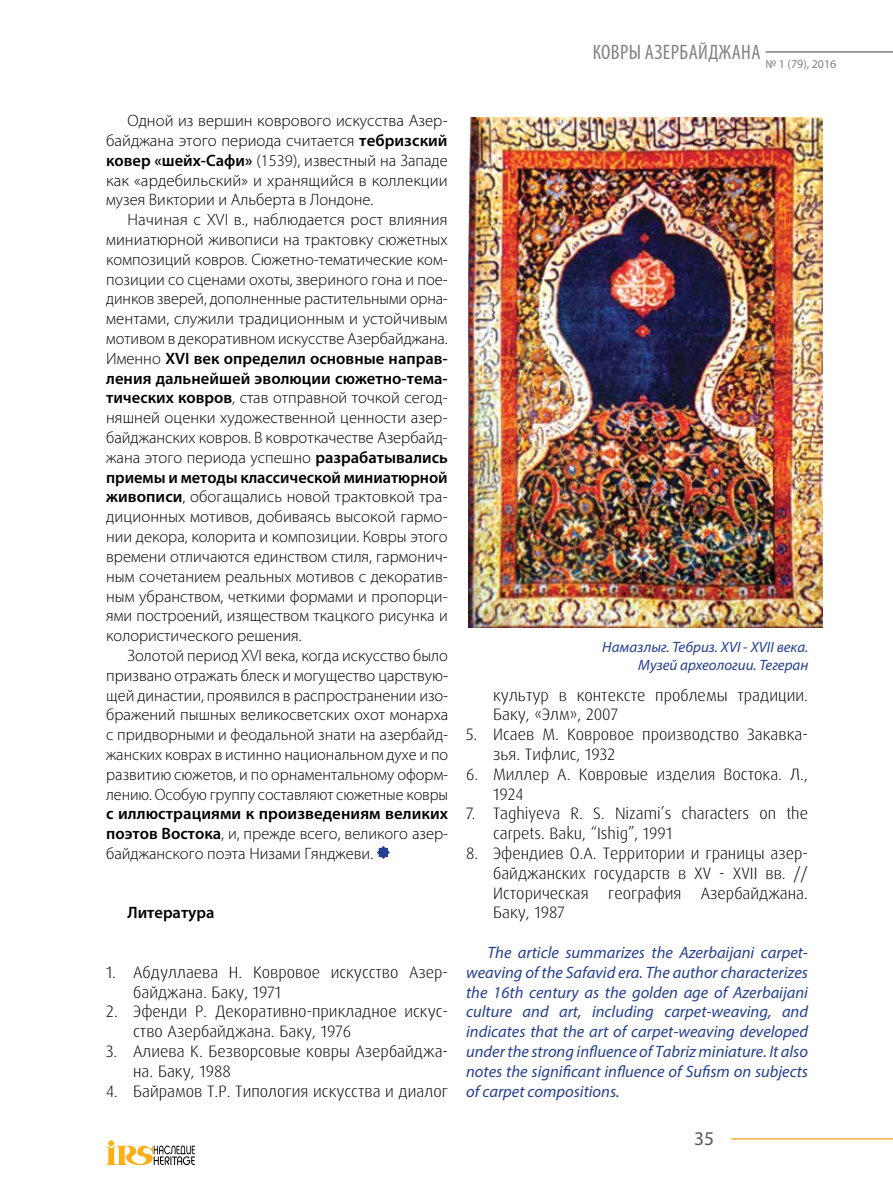
<style>
.page{position:relative;width:893px;height:1191px;background:#fff}
.page>*{position:absolute;margin:0;border:0;box-sizing:border-box;transform-origin:0 0}
.t1{font:condensed 21px "Myriad Pro";letter-spacing:.02em;color:#808285}
.t2{font:19.5px "Myriad Pro";color:#58595b}
.t3{font:300 16.5px/19.8px "Myriad Pro";color:#000;text-align:justify}
.t4{font:300 16.5px/19.8px "Dax Pro";color:#000}
.t5{font:italic 16.5px/19.8px "Myriad Pro";color:#25408f;text-align:justify}
.t6{font:600 16.5px "Myriad Pro";color:#000}
.t7{font:italic 15px/18px "Myriad Pro";color:#25408f;text-align:right}
.t8{font:12px "Myriad Pro";color:#808285}
.s1{font-weight:600}
</style>
<div class="page">
<svg style="left:106px;top:1140px;width:89px;height:25px"></svg>
<hr style="left:765px;top:51px;width:128px;height:2px;background:#808285">
<hr style="left:731px;top:1138px;width:162px;height:1px;background:#fbaf34">
<img style="left:468px;top:117px;width:355px;height:510px">
<svg style="left:377px;top:846px;width:13px;height:13px"></svg>
<p class="t3" style="left:106px;top:111px;width:343px;text-indent:21px">Одной из вершин коврового искусства Азер&shy;байджана этого периода считается <span class="s1">тебризский ковер «шейх-Сафи»</span> (1539), известный на Западе как «ардебильский» и хранящийся в коллекции музея Виктории и Альберта в Лондоне.</p>
<p class="t3" style="left:106px;top:210px;width:343px;text-indent:21px">Начиная с XVI в., наблюдается рост влияния миниатюрной живописи на трактовку сюжетных композиций ковров. Сюжетно-тематические ком&shy;позиции со сценами охоты, звериного гона и пое&shy;динков зверей, дополненные растительными орна&shy;ментами, служили традиционным и устойчивым мотивом в декоративном искусстве Азербайджана.<br>Именно <span class="s1">XVI век определил основные направ&shy;ления дальнейшей эволюции сюжетно-тема&shy;тических ковров</span>, став отправной точкой сегод&shy;няшней оценки художественной ценности азер&shy;байджанских ковров. В ковроткачестве Азербайд&shy;жана этого периода успешно <span class="s1">разрабатывались приемы и методы классической миниатюрной живописи</span>, обогащались новой трактовкой тра&shy;диционных мотивов, добиваясь высокой гармо&shy;нии декора, колорита и композиции. Ковры этого времени отличаются единством стиля, гармонич&shy;ным сочетанием реальных мотивов с декоратив&shy;ным убранством, четкими формами и пропорци&shy;ями построений, изяществом ткацкого рисунка и колористического решения.</p>
<p class="t3" style="left:106px;top:646px;width:344px;text-indent:21px">Золотой период XVI века, когда искусство было призвано отражать блеск и могущество царствую&shy;щей династии, проявился в распространении изо&shy;бражений пышных великосветских охот монарха с придворными и феодальной знати на азербайд&shy;жанских коврах в истинно национальном духе и по развитию сюжетов, и по орнаментальному оформ&shy;лению. Особую группу составляют сюжетные ковры</p>
<p class="t3" style="left:106px;top:804px;width:343px"><span class="s1">с иллюстрациями к произведениям великих поэтов Востока</span>, и, прежде всего, великого азер&shy;байджанского поэта Низами Гянджеви.</p>
<p class="t6" style="left:127px;top:902px;width:89px">Литература</p>
<p class="t4" style="left:133px;top:962px;width:316px;text-indent:-27px">1. Абдуллаева Н. Ковровое искусство Азер&shy;байджана. Баку, 1971</p>
<p class="t4" style="left:133px;top:1002px;width:316px;text-indent:-27px">2. Эфенди Р. Декоративно-прикладное искус&shy;ство Азербайджана. Баку, 1976</p>
<p class="t4" style="left:133px;top:1041px;width:316px;text-indent:-27px">3. Алиева К. Безворсовые ковры Азербайджа&shy;на. Баку, 1988</p>
<p class="t4" style="left:106px;top:1081px;width:343px">4. Байрамов Т.Р. Типология искусства и диалог</p>
<p class="t1" style="left:593px;top:39px;width:169px">КОВРЫ АЗЕРБАЙДЖАНА</p>
<p class="t8" style="left:765px;top:56px;width:73px">№ 1 (79), 2016</p>
<p class="t7" style="left:602px;top:638px;width:208px">Намазлыг. Тебриз. XVI - XVII века.<br>Музей археологии. Тегеран</p>
<p class="t4" style="left:493px;top:685px;width:316px">культур в контексте проблемы традиции.<br>Баку, «Элм», 2007</p>
<p class="t4" style="left:493px;top:724px;width:316px;text-indent:-27px">5. Исаев М. Ковровое производство Закавка&shy;зья. Тифлис, 1932</p>
<p class="t4" style="left:493px;top:764px;width:316px;text-indent:-27px">6. Миллер А. Ковровые изделия Востока. Л.,<br>1924</p>
<p class="t4" style="left:493px;top:804px;width:316px;text-indent:-27px">7. Taghiyeva R. S. Nizami’s characters on the carpets. Baku, “Ishig”, 1991</p>
<p class="t4" style="left:493px;top:843px;width:316px;text-align:justify;text-indent:-27px">8. Эфендиев О.А. Территории и границы азер&shy;байджанских государств в ХV - ХVII вв. // Историческая география Азербайджана.<br>Баку, 1987</p>
<p class="t5" style="left:466px;top:942px;width:343px;text-indent:21px">The article summarizes the Azerbaijani carpet&shy;weaving of the Safavid era. The author characterizes the 16th century as the golden age of Azerbaijani culture and art, including carpet-weaving, and indicates that the art of carpet-weaving developed under the strong influence of Tabriz miniature. It also notes the significant influence of Sufism on subjects of carpet compositions.</p>
<p class="t2" style="left:694px;top:1126px;width:22px">35</p>
</div>
